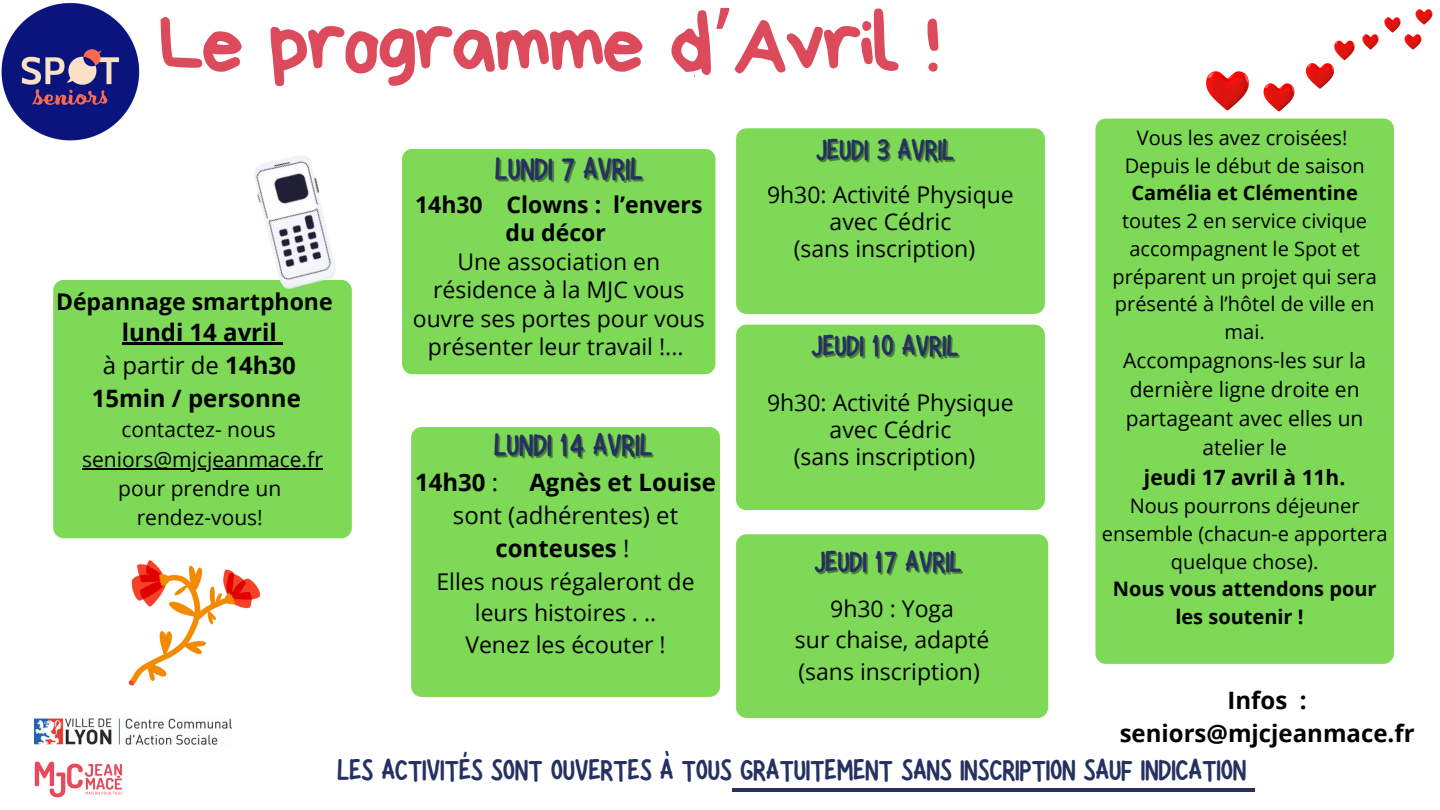
<style>
.page{position:relative;width:1440px;height:810px;background:#fff}
.page>*{position:absolute;margin:0;border:0;box-sizing:border-box;transform-origin:0 0}
.t1{font:85.7px "Bryndan Write";letter-spacing:-.045em;color:#dc4b5c}
.t2{font:41px "Hibernate";letter-spacing:.01em;color:#253160}
.t3{font:39px "Hibernate";letter-spacing:.01em;color:#253160}
.t4{font:38.7px "Hibernate";letter-spacing:.01em;color:#253160}
.t5{font:700 24px/33px "Open Sans";color:#000;text-align:center}
.t6{font:24px "Open Sans";color:#000}
.t7{font:23px/28.5px "Open Sans";color:#000;text-align:center}
.t8{font:700 23px "Open Sans";color:#000}
.t9{font:21px/29.2px "Open Sans";color:#000;text-align:center}
.t10{font:700 21px "Open Sans";color:#000}
.t11{font:20px/27.8px "Open Sans";color:#000;text-align:center}
.t12{font:700 20px/27.8px "Open Sans";color:#000;text-align:center}
.s1{font-family:"Noto Sans Gurmukhi"}
.s2{font-weight:700}
.s3{font-weight:400}
</style>
<div class="page">
<img style="left:34px;top:761px;width:89px;height:37px">
<img style="left:1px;top:2px;width:139px;height:139px">
<img style="left:34px;top:718px;width:198px;height:27px">
<div style="left:736px;top:534px;width:312px;height:184px;background:#7ed957;border-radius:10px"></div>
<div style="left:53px;top:280px;width:299px;height:258px;background:#7ed957;border-radius:11px"></div>
<hr style="left:122px;top:343px;width:155px;height:2px;background:#000">
<svg style="left:277px;top:343px;width:6px;height:2px"></svg>
<hr style="left:82px;top:468px;width:241px;height:2px;background:#000">
<img style="left:254px;top:156px;width:98px;height:146px">
<div style="left:411px;top:427px;width:309px;height:270px;background:#7ed957"></div>
<div style="left:736px;top:128px;width:309px;height:186px;background:#7ed957"></div>
<div style="left:402px;top:149px;width:313px;height:225px;background:#7ed957"></div>
<div style="left:1095px;top:119px;width:299px;height:545px;background:#7ed957;border-radius:10px"></div>
<div style="left:736px;top:325px;width:309px;height:185px;background:#7ed957"></div>
<img style="left:108px;top:538px;width:161px;height:148px">
<img style="left:1206px;top:71px;width:43px;height:40px">
<img style="left:1263px;top:83px;width:32px;height:29px">
<img style="left:1306px;top:63px;width:28px;height:26px">
<img style="left:1334px;top:40px;width:21px;height:21px">
<img style="left:1362px;top:34px;width:17px;height:16px">
<img style="left:1404px;top:34px;width:18px;height:16px">
<img style="left:1384px;top:17px;width:17px;height:16px">
<img style="left:1415px;top:9px;width:18px;height:16px">
<hr style="left:732px;top:788px;width:514px;height:4px;background:#253160">
<svg style="left:1246px;top:788px;width:8px;height:4px"></svg>
<p class="t1" style="left:158px;top:2px;width:784px">Le programme d<span class="s1">’</span>Avril !</p>
<p class="t8" style="left:56px;top:285px;width:278px">Dépannage smartphone</p>
<p class="t5" style="left:122px;top:316px;width:156px">lundi 14 avril</p>
<p class="t6" style="left:103px;top:349px;width:194px">à partir de <span class="s2">14h30</span></p>
<p class="t5" style="left:92px;top:382px;width:211px">15min / personne</p>
<p class="t9" style="left:121px;top:415px;width:156px">contactez- nous</p>
<p class="t9" style="left:82px;top:444px;width:242px">seniors@mjcjeanmace.fr pour prendre un</p>
<p class="t9" style="left:137px;top:502px;width:128px">rendez-vous!</p>
<p class="t2" style="left:495px;top:149px;width:149px">LUNDI 7 AVRIL</p>
<p class="t7" style="left:413px;top:189px;width:293px"><span class="s2">14h30 Clowns : l’envers du décor<br></span>Une association en résidence à la MJC vous ouvre ses portes pour vous présenter leur travail !...</p>
<h4 class="t2" style="left:494px;top:424px;width:160px">LUNDI 14 AVRIL</h4>
<p class="t5" style="left:415px;top:465px;width:85px">14h30 <span class="s3">:</span></p>
<p class="t5" style="left:529px;top:465px;width:188px">Agnès et Louise</p>
<p class="t6" style="left:453px;top:498px;width:227px">sont (adhérentes) et</p>
<p class="t5" style="left:495px;top:531px;width:135px">conteuses <span class="s3">!</span></p>
<p class="t7" style="left:436px;top:565px;width:260px;line-height:31.5px">Elles nous régaleront de leurs histoires . ..<br>Venez les écouter !</p>
<p class="t3" style="left:816px;top:130px;width:140px">JEUDI 3 AVRIL</p>
<p class="t7" style="left:767px;top:181px;width:248px;line-height:27px">9h30: Activité Physique avec Cédric<br>(sans inscription)</p>
<p class="t3" style="left:811px;top:326px;width:149px">JEUDI 10 AVRIL</p>
<p class="t7" style="left:767px;top:388px;width:248px;line-height:27px">9h30: Activité Physique avec Cédric<br>(sans inscription)</p>
<p class="t3" style="left:814px;top:542px;width:149px">JEUDI 17 AVRIL</p>
<h1 class="t7" style="left:795px;top:592px;width:196px;line-height:31.5px">9h30 : Yoga<br>sur chaise, adapté (sans inscription)</h1>
<h4 class="t11" style="left:1137px;top:123px;width:212px">Vous les avez croisées!</h4>
<h2 class="t11" style="left:1112px;top:151px;width:266px">Depuis le début de saison<br><span class="s2">Camélia et Clémentine </span>toutes 2 en service civique accompagnent le Spot et préparent un projet qui sera présenté à l’hôtel de ville en mai.</h2>
<p class="t9" style="left:1123px;top:345px;width:245px">Accompagnons-les sur la dernière ligne droite en partageant avec elles un atelier le</p>
<h4 class="t10" style="left:1144px;top:462px;width:203px">jeudi 17 avril à 11h.</h4>
<h2 class="t11" style="left:1102px;top:491px;width:287px">Nous pourrons déjeuner ensemble (chacun-e apportera quelque chose).</h2>
<p class="t12" style="left:1113px;top:575px;width:265px">Nous vous attendons pour les soutenir !</p>
<h2 class="t5" style="left:1120px;top:683px;width:296px">Infos : seniors@mjcjeanmace.fr</h2>
<h4 class="t4" style="left:338px;top:751px;width:910px">LES ACTIVITÉS SONT OUVERTES À TOUS GRATUITEMENT SANS INSCRIPTION SAUF INDICATION</h4>
</div>
